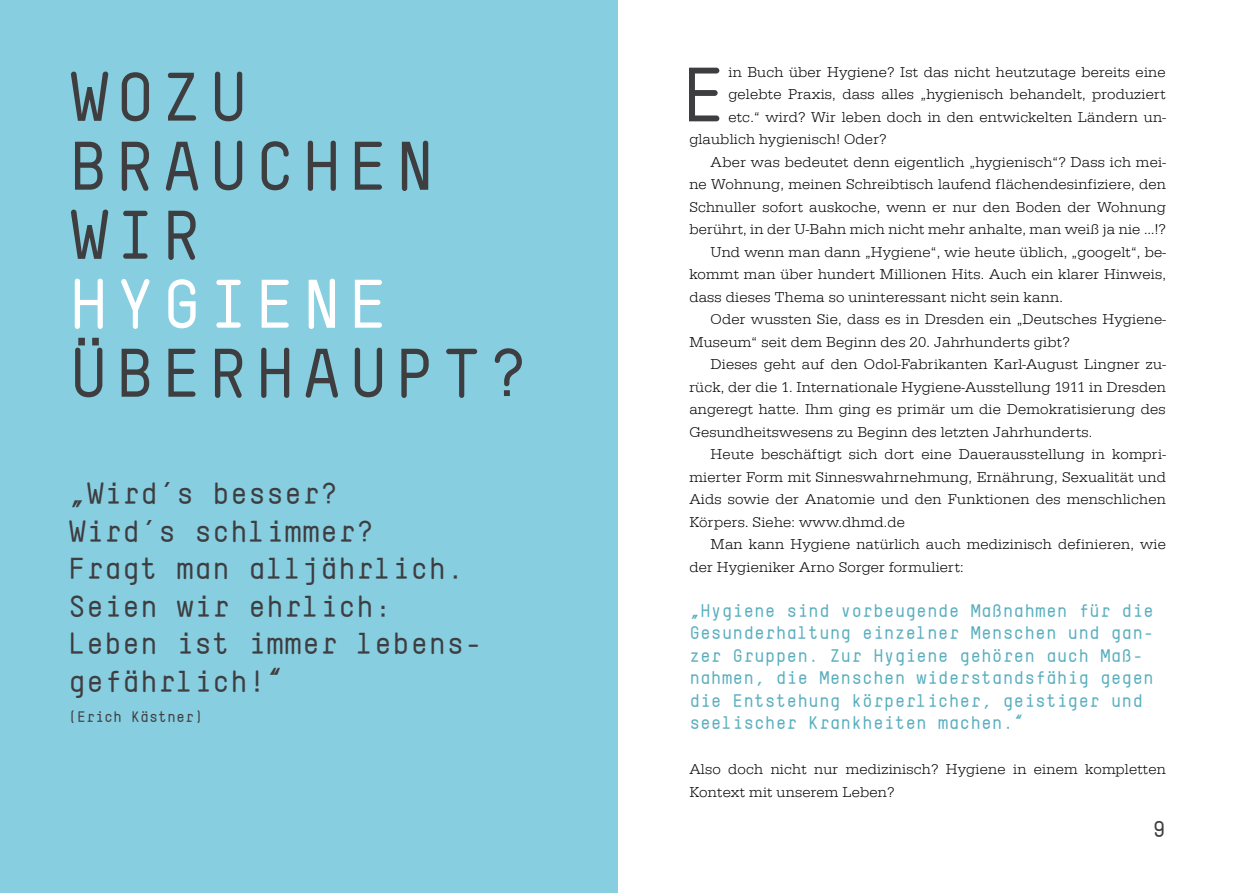
<style>
.page{position:relative;width:1234px;height:893px;background:#fff}
.page>*{position:absolute;margin:0;border:0;box-sizing:border-box;transform-origin:0 0}
.t1{font:700 77.25px "TSTAR Mono Round";color:#3e3d40}
.t2{font:700 69px/69px "TSTAR Mono Round";letter-spacing:.075em;color:#3e3d40}
.t3{font:700 69px "TSTAR Mono Round";letter-spacing:.075em;color:#fff}
.t4{font:700 30px/37.5px "TSTAR Mono Round";color:#3e3d40}
.t5{font:700 22.5px "TSTAR Mono Round";color:#3e3d40}
.t6{font:700 18px/22.5px "TSTAR Mono Round";color:#58aebe}
.t7{font:700 15px "TSTAR Mono Round";color:#3e3d40}
.t8{font:14.7px/22.5px "URW Egyptienne T Ligh Wide";letter-spacing:.015em;color:#000}
</style>
<div class="page">
<div style="left:0;top:0;width:617px;height:893px;background:#87cee0"></div>
<h2 class="t2" style="left:68px;top:62px;width:369px">Wozu brauchen wir</h2>
<h2 class="t3" style="left:68px;top:263px;width:322px">Hygiene</h2>
<h2 class="t2" style="left:68px;top:338px;width:462px">überhaupt?</h2>
<h3 class="t4" style="left:68px;top:474px;width:416px">„Wird´s besser?<br>Wird´s schlimmer?<br>Fragt man alljährlich.<br>Seien wir ehrlich:<br>Leben ist immer lebens&shy;gefährlich!“</h3>
<p class="t7" style="left:68px;top:707px;width:136px">(Erich Kästner)</p>
<h1 class="t1" style="left:681px;top:49px;width:32px">E</h1>
<p class="t8" style="left:728px;top:60px;width:438px">in Buch über Hygiene? Ist das nicht heutzutage bereits eine</p>
<p class="t8" style="left:728px;top:83px;width:438px">gelebte Praxis, dass alles „hygienisch behandelt, produziert</p>
<p class="t8" style="left:728px;top:105px;width:439px">etc.“ wird? Wir leben doch in den entwickelten Ländern un-</p>
<p class="t8" style="left:689px;top:128px;width:199px">glaublich hygienisch! Oder?</p>
<p class="t8" style="left:710px;top:150px;width:456px">Aber was bedeutet denn eigentlich „hygienisch“? Dass ich mei-</p>
<p class="t8" style="left:689px;top:173px;width:478px">ne Wohnung, meinen Schreibtisch laufend flächendesinfiziere, den</p>
<p class="t8" style="left:689px;top:195px;width:478px">Schnuller sofort auskoche, wenn er nur den Boden der Wohnung</p>
<p class="t8" style="left:689px;top:218px;width:478px">berührt, in der U-Bahn mich nicht mehr anhalte, man weiß ja nie …!?</p>
<p class="t8" style="left:710px;top:240px;width:457px">Und wenn man dann „Hygiene“, wie heute üblich, „googelt“, be-</p>
<p class="t8" style="left:689px;top:263px;width:478px">kommt man über hundert Millionen Hits. Auch ein klarer Hinweis,</p>
<p class="t8" style="left:689px;top:285px;width:375px">dass dieses Thema so uninteressant nicht sein kann.</p>
<p class="t8" style="left:710px;top:308px;width:456px">Oder wussten Sie, dass es in Dresden ein „Deutsches Hygiene-</p>
<p class="t8" style="left:689px;top:330px;width:382px">Museum“ seit dem Beginn des 20. Jahrhunderts gibt?</p>
<p class="t8" style="left:710px;top:353px;width:456px">Dieses geht auf den Odol-Fabrikanten Karl-August Lingner zu-</p>
<p class="t8" style="left:689px;top:375px;width:478px">rück, der die 1. Internationale Hygiene-Ausstellung 1911 in Dresden</p>
<p class="t8" style="left:689px;top:398px;width:478px">angeregt hatte. Ihm ging es primär um die Demokratisierung des</p>
<p class="t8" style="left:689px;top:420px;width:404px">Gesundheitswesens zu Beginn des letzten Jahrhunderts.</p>
<p class="t8" style="left:710px;top:443px;width:456px">Heute beschäftigt sich dort eine Dauerausstellung in kompri-</p>
<p class="t8" style="left:689px;top:465px;width:478px">mierter Form mit Sinneswahrnehmung, Ernährung, Sexualität und</p>
<p class="t8" style="left:689px;top:488px;width:478px">Aids sowie der Anatomie und den Funktionen des menschlichen</p>
<p class="t8" style="left:689px;top:510px;width:217px">Körpers. Siehe: www.dhmd.de</p>
<p class="t8" style="left:710px;top:533px;width:456px">Man kann Hygiene natürlich auch medizinisch definieren, wie</p>
<p class="t8" style="left:689px;top:555px;width:275px">der Hygieniker Arno Sorger formuliert:</p>
<p class="t6" style="left:689px;top:599px;width:466px">„Hygiene sind vorbeugende Maßnahmen für die Gesunderhaltung einzelner Menschen und gan&shy;zer Gruppen. Zur Hygiene gehören auch Maß&shy;nahmen, die Menschen widerstandsfähig gegen die Entstehung körperlicher, geistiger und seelischer Krankheiten machen.“</p>
<p class="t8" style="left:689px;top:758px;width:478px">Also doch nicht nur medizinisch? Hygiene in einem kompletten<br>Kontext mit unserem Leben?</p>
<h3 class="t5" style="left:1152px;top:815px;width:15px">9</h3>
</div>
